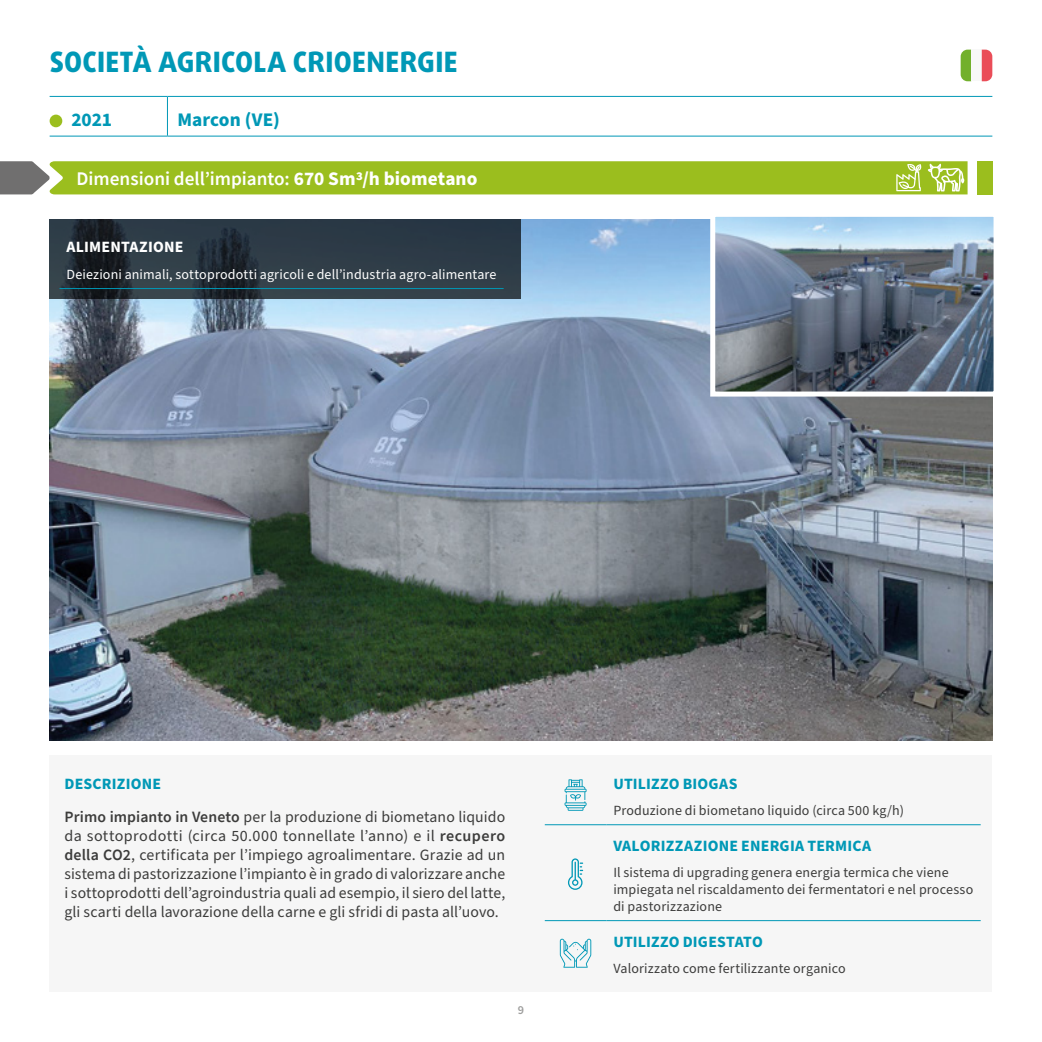
<style>
.page{position:relative;width:1042px;height:1042px;background:#fff}
.page>*{position:absolute;margin:0;border:0;box-sizing:border-box;transform-origin:0 0}
.t1{font:800 28px "Daxline OT";letter-spacing:.01em;color:#0098b6}
.body{font:600 19.25px "Source Sans Pro";color:#fff}
.t2{font:700 19.25px "Source Sans Pro";color:#0098b6}
.body_corporate{font:15.75px/18.9px "Source Sans Pro";letter-spacing:.005em;color:#3c3c3b;text-align:justify}
.body-2{font:700 15.75px "Source Sans Pro";letter-spacing:.015em;color:#0098b6}
.body-3{font:700 15.75px "Source Sans Pro";letter-spacing:.015em;color:#fff}
.t3{font:14px/16.8px "Source Sans Pro";letter-spacing:.01em;color:#3c3c3b}
.t4{font:14px "Source Sans Pro";letter-spacing:.01em;color:#fff}
.t5{font:600 12.25px "Source Sans Pro";color:#9e9e9d}
.s1{font-weight:700}
.s2{font-weight:600}
</style>
<div class="page">
<div style="left:977px;top:161px;width:15px;height:33px;background:#9bbe1e"></div>
<svg style="left:960px;top:50px;width:11px;height:31px"></svg>
<div style="left:971px;top:50px;width:11px;height:31px;background:#f8f8f8"></div>
<svg style="left:982px;top:50px;width:10px;height:31px"></svg>
<img style="left:50px;top:219px;width:942px;height:521px">
<div style="left:50px;top:755px;width:942px;height:237px;background:#f6f6f6"></div>
<hr style="left:545px;top:920px;width:61px;height:1px;background:#0098b6">
<hr style="left:606px;top:920px;width:374px;height:1px;background:#0098b6">
<hr style="left:545px;top:824px;width:61px;height:1px;background:#0098b6">
<hr style="left:606px;top:824px;width:374px;height:1px;background:#0098b6">
<svg style="left:564px;top:779px;width:22px;height:32px"></svg>
<svg style="left:568px;top:858px;width:15px;height:32px"></svg>
<svg style="left:560px;top:938px;width:31px;height:29px"></svg>
<svg style="left:50px;top:219px;width:471px;height:80px;background:#2a3741"></svg>
<hr style="left:60px;top:288px;width:444px;height:1px;background:#0098b6">
<hr style="left:50px;top:96px;width:117px;height:1px;background:#0098b6">
<hr style="left:167px;top:96px;width:825px;height:1px;background:#0098b6">
<hr style="left:167px;top:97px;width:1px;height:39px;background:#0098b6">
<hr style="left:50px;top:136px;width:117px;height:1px;background:#0098b6">
<hr style="left:167px;top:136px;width:825px;height:1px;background:#0098b6">
<div style="left:50px;top:115px;width:12px;height:12px;background:#9bbe1e;border-radius:50%"></div>
<svg style="left:708px;top:216px;width:286px;height:183px;background:#758596"></svg>
<svg style="left:0;top:161px;width:967px;height:33px;background:#9dbd2b"></svg>
<p class="t1" style="left:50px;top:43px;width:409px">SOCIETÀ AGRICOLA CRIOENERGIE</p>
<p class="t2" style="left:71px;top:107px;width:42px">2021</p>
<p class="t2" style="left:177px;top:107px;width:104px">Marcon (VE)</p>
<p class="body" style="left:77px;top:166px;width:402px">Dimensioni dell’impianto: <span class="s1">670 Sm3/h biometano</span></p>
<p class="body-3" style="left:67px;top:236px;width:118px">ALIMENTAZIONE</p>
<p class="t4" style="left:67px;top:265px;width:431px">Deiezioni animali, sottoprodotti agricoli e dell’industria agro-alimentare</p>
<p class="body-2" style="left:64px;top:772px;width:98px">DESCRIZIONE</p>
<p class="body_corporate" style="left:64px;top:808px;width:442px"><span class="s2">Primo impianto in Veneto</span> per la produzione di biometano liquido da sottoprodotti (circa 50.000 tonnellate l’anno) e il <span class="s2">recupero della CO2</span>, certificata per l’impiego agroalimentare. Grazie ad un sistema di pastorizzazione l’impianto è in grado di valorizzare anche i sottoprodotti dell’agroindustria quali ad esempio, il siero del latte, gli scarti della lavorazione della carne e gli sfridi di pasta all’uovo.</p>
<p class="t5" style="left:518px;top:1001px;width:8px">9</p>
<p class="body-2" style="left:613px;top:772px;width:126px">UTILIZZO BIOGAS</p>
<p class="t3" style="left:613px;top:802px;width:292px">Produzione di biometano liquido (circa 500 kg/h)</p>
<p class="body-2" style="left:613px;top:835px;width:259px">VALORIZZAZIONE ENERGIA TERMICA</p>
<p class="t3" style="left:613px;top:864px;width:361px">Il sistema di upgrading genera energia termica che viene impiegata nel riscaldamento dei fermentatori e nel processo di pastorizzazione</p>
<p class="body-2" style="left:613px;top:931px;width:151px">UTILIZZO DIGESTATO</p>
<p class="t3" style="left:613px;top:960px;width:234px">Valorizzato come fertilizzante organico</p>
</div>
